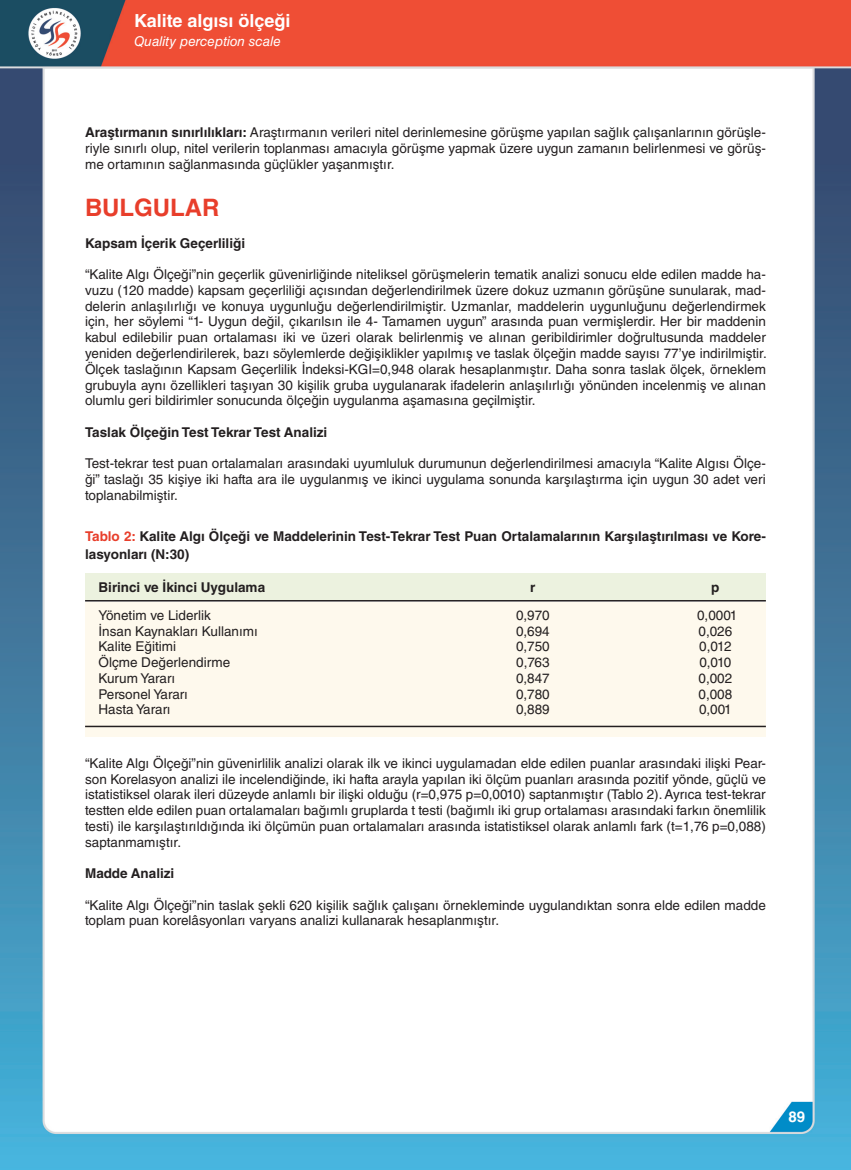
<style>
.page{position:relative;width:851px;height:1170px;background:#fff}
.page>*{position:absolute;margin:0;border:0;box-sizing:border-box;transform-origin:0 0}
.t1{font:700 24px "Helvetica LT Std";color:#e83e2b}
.t2{font:700 18px "Helvetica LT Std";color:#fff}
.t3{font:700 15px "Helvetica LT Std";color:#fff}
.t4{font:13.5px/15.8px "Helvetica LT Std";color:#231f20;text-align:justify}
.t5{font:700 13.5px/18px "Helvetica LT Std";color:#231f20}
.t6{font:italic 13.5px "Helvetica LT Std";color:#fff}
.s1{font-weight:700}
.s2{color:#e83e2b}
</style>
<div class="page">
<img style="left:0;top:0;width:850px;height:1169px">
<div style="left:85px;top:601px;width:680px;height:135px;background:#fef9ed"></div>
<hr style="left:85px;top:725px;width:680px;height:2px;background:#231f20">
<div style="left:85px;top:573px;width:680px;height:28px;background:#ecf2df"></div>
<hr style="left:85px;top:600px;width:680px;height:1px;background:#231f20">
<h2 class="t2" style="left:134px;top:9px;width:158px">Kalite algısı ölçeği</h2>
<p class="t6" style="left:134px;top:33px;width:148px">Quality perception scale</p>
<p class="t4" style="left:85px;top:125px;width:682px"><span class="s1">Araştırmanın sınırlılıkları:</span> Araştırmanın verileri nitel derinlemesine görüşme yapılan sağlık çalışanlarının görüşle&shy;riyle sınırlı olup, nitel verilerin toplanması amacıyla görüşme yapmak üzere uygun zamanın belirlenmesi ve görüş&shy;me ortamının sağlanmasında güçlükler yaşanmıştır.</p>
<h1 class="t1" style="left:85px;top:193px;width:136px">BULGULAR</h1>
<p class="t5" style="left:85px;top:234px;width:161px">Kapsam İçerik Geçerliliği</p>
<p class="t4" style="left:85px;top:266px;width:683px">“Kalite Algı Ölçeği”nin geçerlik güvenirliğinde niteliksel görüşmelerin tematik analizi sonucu elde edilen madde ha&shy;vuzu (120 madde) kapsam geçerliliği açısından değerlendirilmek üzere dokuz uzmanın görüşüne sunularak, mad&shy;delerin anlaşılırlığı ve konuya uygunluğu değerlendirilmiştir. Uzmanlar, maddelerin uygunluğunu değerlendirmek için, her söylemi “1- Uygun değil, çıkarılsın ile 4- Tamamen uygun” arasında puan vermişlerdir. Her bir maddenin kabul edilebilir puan ortalaması iki ve üzeri olarak belirlenmiş ve alınan geribildirimler doğrultusunda maddeler yeniden değerlendirilerek, bazı söylemlerde değişiklikler yapılmış ve taslak ölçeğin madde sayısı 77’ye indirilmiştir.<br>Ölçek taslağının Kapsam Geçerlilik İndeksi-KGI=0,948 olarak hesaplanmıştır. Daha sonra taslak ölçek, örneklem grubuyla aynı özellikleri taşıyan 30 kişilik gruba uygulanarak ifadelerin anlaşılırlığı yönünden incelenmiş ve alınan olumlu geri bildirimler sonucunda ölçeğin uygulanma aşamasına geçilmiştir.</p>
<p class="t5" style="left:85px;top:423px;width:244px">Taslak Ölçeğin Test Tekrar Test Analizi</p>
<p class="t4" style="left:85px;top:455px;width:682px">Test-tekrar test puan ortalamaları arasındaki uyumluluk durumunun değerlendirilmesi amacıyla “Kalite Algısı Ölçe&shy;ği” taslağı 35 kişiye iki hafta ara ile uygulanmış ve ikinci uygulama sonunda karşılaştırma için uygun 30 adet veri toplanabilmiştir.</p>
<p class="t5" style="left:85px;top:527px;width:682px"><span class="s2">Tablo 2:</span> Kalite Algı Ölçeği ve Maddelerinin Test-Tekrar Test Puan Ortalamalarının Karşılaştırılması ve Kore&shy;lasyonları (N:30)</p>
<p class="t5" style="left:98px;top:578px;width:168px">Birinci ve İkinci Uygulama</p>
<p class="t4" style="left:98px;top:607px;width:161px;text-align:left">Yönetim ve Liderlik<br>İnsan Kaynakları Kullanımı<br>Kalite Eğitimi<br>Ölçme Değerlendirme<br>Kurum Yararı<br>Personel Yararı<br>Hasta Yararı</p>
<p class="t5" style="left:530px;top:578px;width:7px">r</p>
<p class="t4" style="left:516px;top:607px;width:35px">0,970<br>0,694<br>0,750<br>0,763<br>0,847<br>0,780<br>0,889</p>
<p class="t5" style="left:711px;top:578px;width:10px">p</p>
<p class="t4" style="left:697px;top:607px;width:42px;text-align:left">0,0001<br>0,026<br>0,012<br>0,010<br>0,002<br>0,008<br>0,001</p>
<p class="t4" style="left:85px;top:755px;width:682px">“Kalite Algı Ölçeği”nin güvenirlilik analizi olarak ilk ve ikinci uygulamadan elde edilen puanlar arasındaki ilişki Pear&shy;son Korelasyon analizi ile incelendiğinde, iki hafta arayla yapılan iki ölçüm puanları arasında pozitif yönde, güçlü ve istatistiksel olarak ileri düzeyde anlamlı bir ilişki olduğu (r=0,975 p=0,0010) saptanmıştır (Tablo 2). Ayrıca test-tekrar testten elde edilen puan ortalamaları bağımlı gruplarda t testi (bağımlı iki grup ortalaması arasındaki farkın önemlilik testi) ile karşılaştırıldığında iki ölçümün puan ortalamaları arasında istatistiksel olarak anlamlı fark (t=1,76 p=0,088) saptanmamıştır.</p>
<p class="t5" style="left:85px;top:864px;width:91px">Madde Analizi</p>
<p class="t4" style="left:85px;top:896px;width:682px">“Kalite Algı Ölçeği”nin taslak şekli 620 kişilik sağlık çalışanı örnekleminde uygulandıktan sonra elde edilen madde toplam puan korelâsyonları varyans analizi kullanarak hesaplanmıştır.</p>
<p class="t3" style="left:788px;top:1107px;width:18px">89</p>
</div>
